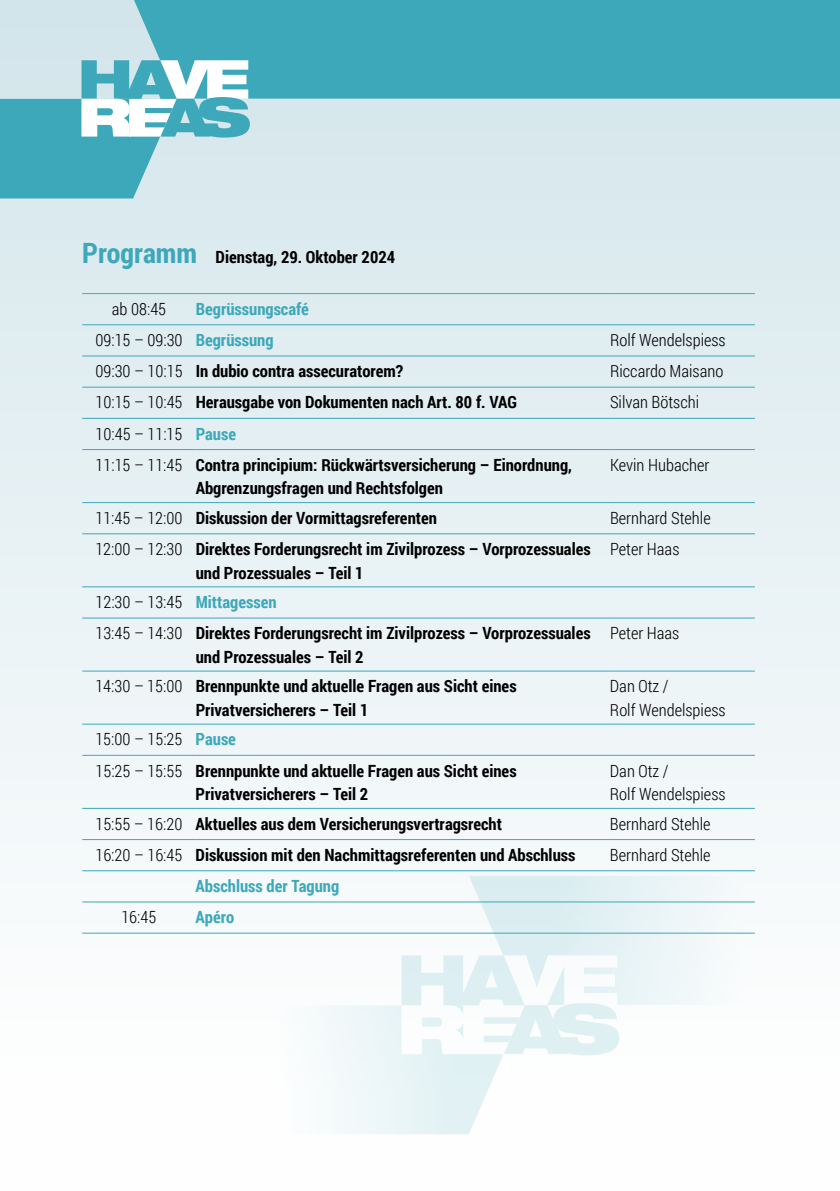
<style>
.page{position:relative;width:840px;height:1191px;background:#fff}
.page>*{position:absolute;margin:0;border:0;box-sizing:border-box;transform-origin:0 0}
.t1{font:700 16.8px/31.2px "Roboto Condensed";color:#000}
.t2{font:300 16.8px/23.6px "Roboto Condensed";color:#000}
.t3{font:700 16.8px/31.2px "Roboto Condensed";color:#3ca8b9}
.s1{font-size:28px;color:#3ca8b9}
.s2{font-weight:300;color:#000}
.s3{font-weight:300}
.s4{color:#3ca8b9}
</style>
<div class="page">
<div style="left:0;top:0;width:839px;height:1191px;background:linear-gradient(to bottom,#d2e5eb,#fff)"></div>
<div style="left:134px;top:0;width:705px;height:99px;background:#3ca8b9"></div>
<svg style="left:0;top:60px;width:250px;height:138px;background:#89c8d3"></svg>
<svg style="left:261px;top:876px;width:493px;height:258px"></svg>
<hr style="left:82px;top:324px;width:114px;height:1px;background:#3ca8b9">
<hr style="left:196px;top:324px;width:413px;height:1px;background:#3ca8b9">
<hr style="left:609px;top:324px;width:145px;height:1px;background:#3ca8b9">
<hr style="left:82px;top:356px;width:114px;height:1px;background:#3ca8b9">
<hr style="left:196px;top:356px;width:413px;height:1px;background:#3ca8b9">
<hr style="left:609px;top:356px;width:145px;height:1px;background:#3ca8b9">
<hr style="left:82px;top:387px;width:114px;height:1px;background:#3ca8b9">
<hr style="left:196px;top:387px;width:413px;height:1px;background:#3ca8b9">
<hr style="left:609px;top:387px;width:145px;height:1px;background:#3ca8b9">
<hr style="left:82px;top:418px;width:114px;height:1px;background:#3ca8b9">
<hr style="left:196px;top:418px;width:413px;height:1px;background:#3ca8b9">
<hr style="left:609px;top:418px;width:145px;height:1px;background:#3ca8b9">
<hr style="left:82px;top:449px;width:114px;height:1px;background:#3ca8b9">
<hr style="left:196px;top:449px;width:413px;height:1px;background:#3ca8b9">
<hr style="left:609px;top:449px;width:145px;height:1px;background:#3ca8b9">
<hr style="left:82px;top:502px;width:114px;height:1px;background:#3ca8b9">
<hr style="left:196px;top:502px;width:413px;height:1px;background:#3ca8b9">
<hr style="left:609px;top:502px;width:145px;height:1px;background:#3ca8b9">
<hr style="left:82px;top:533px;width:114px;height:1px;background:#3ca8b9">
<hr style="left:196px;top:533px;width:413px;height:1px;background:#3ca8b9">
<hr style="left:609px;top:533px;width:145px;height:1px;background:#3ca8b9">
<hr style="left:82px;top:586px;width:114px;height:1px;background:#3ca8b9">
<hr style="left:196px;top:586px;width:413px;height:1px;background:#3ca8b9">
<hr style="left:609px;top:586px;width:145px;height:1px;background:#3ca8b9">
<hr style="left:82px;top:617px;width:114px;height:1px;background:#3ca8b9">
<hr style="left:196px;top:617px;width:413px;height:1px;background:#3ca8b9">
<hr style="left:609px;top:617px;width:145px;height:1px;background:#3ca8b9">
<hr style="left:82px;top:671px;width:114px;height:1px;background:#3ca8b9">
<hr style="left:196px;top:671px;width:413px;height:1px;background:#3ca8b9">
<hr style="left:609px;top:671px;width:145px;height:1px;background:#3ca8b9">
<hr style="left:82px;top:724px;width:114px;height:1px;background:#3ca8b9">
<hr style="left:196px;top:724px;width:413px;height:1px;background:#3ca8b9">
<hr style="left:609px;top:724px;width:145px;height:1px;background:#3ca8b9">
<hr style="left:82px;top:755px;width:114px;height:1px;background:#3ca8b9">
<hr style="left:196px;top:755px;width:413px;height:1px;background:#3ca8b9">
<hr style="left:609px;top:755px;width:145px;height:1px;background:#3ca8b9">
<hr style="left:82px;top:808px;width:114px;height:1px;background:#3ca8b9">
<hr style="left:196px;top:808px;width:413px;height:1px;background:#3ca8b9">
<hr style="left:609px;top:808px;width:145px;height:1px;background:#3ca8b9">
<hr style="left:82px;top:839px;width:114px;height:1px;background:#3ca8b9">
<hr style="left:196px;top:839px;width:413px;height:1px;background:#3ca8b9">
<hr style="left:609px;top:839px;width:145px;height:1px;background:#3ca8b9">
<hr style="left:82px;top:870px;width:114px;height:1px;background:#3ca8b9">
<hr style="left:196px;top:870px;width:413px;height:1px;background:#3ca8b9">
<hr style="left:609px;top:870px;width:145px;height:1px;background:#3ca8b9">
<hr style="left:82px;top:901px;width:114px;height:1px;background:#3ca8b9">
<hr style="left:196px;top:901px;width:413px;height:1px;background:#3ca8b9">
<hr style="left:609px;top:901px;width:145px;height:1px;background:#3ca8b9">
<hr style="left:82px;top:932px;width:114px;height:1px;background:#3ca8b9">
<hr style="left:196px;top:932px;width:413px;height:1px;background:#3ca8b9">
<hr style="left:609px;top:932px;width:145px;height:1px;background:#3ca8b9">
<hr style="left:82px;top:293px;width:114px;height:1px;background:#42abbe">
<hr style="left:196px;top:293px;width:413px;height:1px;background:#42abbe">
<hr style="left:609px;top:293px;width:145px;height:1px;background:#42abbe">
<p class="t1" style="left:82px;top:241px;width:314px"><span class="s1">Programm</span> Dienstag, 29. Oktober 2024</p>
<p class="t2" style="left:112px;top:296px;width:56px">ab 08:45</p>
<p class="t3" style="left:95px;top:292px;width:215px;text-indent:100px">Begrüssungscafé<br><span class="s2">09:15 – 09:30</span> Begrüssung</p>
<p class="t2" style="left:609px;top:328px;width:117px">Rolf Wendelspiess</p>
<p class="t1" style="left:95px;top:355px;width:309px"><span class="s3">09:30 – 10:15</span> In dubio contra assecuratorem?</p>
<p class="t2" style="left:609px;top:359px;width:115px">Riccardo Maisano</p>
<p class="t1" style="left:95px;top:386px;width:423px"><span class="s3">10:15 – 10:45</span> Herausgabe von Dokumenten nach Art. 80 f. VAG</p>
<p class="t2" style="left:609px;top:390px;width:91px">Silvan Bötschi</p>
<p class="t1" style="left:95px;top:417px;width:477px"><span class="s3">10:45 – 11:15</span> <span class="s4">Pause<br></span><span class="s3">11:15 – 11:45</span> Contra principium: Rückwärtsversicherung – Einordnung,</p>
<p class="t1" style="left:196px;top:472px;width:248px">Abgrenzungsfragen und Rechtsfolgen</p>
<p class="t2" style="left:609px;top:452px;width:101px">Kevin Hubacher</p>
<p class="t1" style="left:95px;top:501px;width:343px"><span class="s3">11:45 – 12:00</span> Diskussion der Vormittagsreferenten</p>
<p class="t2" style="left:609px;top:505px;width:102px">Bernhard Stehle</p>
<p class="t1" style="left:195px;top:536px;width:396px;line-height:23.6px;text-indent:-100px"><span class="s3">12:00 – 12:30</span> Direktes Forderungsrecht im Zivilprozess – Vorprozessuales und Prozessuales – Teil 1</p>
<p class="t2" style="left:609px;top:536px;width:71px">Peter Haas</p>
<p class="t1" style="left:95px;top:586px;width:496px"><span class="s3">12:30 – 13:45</span> <span class="s4">Mittagessen<br></span><span class="s3">13:45 – 14:30</span> Direktes Forderungsrecht im Zivilprozess – Vorprozessuales</p>
<p class="t1" style="left:195px;top:640px;width:169px">und Prozessuales – Teil 2</p>
<p class="t2" style="left:609px;top:621px;width:71px">Peter Haas</p>
<p class="t1" style="left:195px;top:674px;width:322px;line-height:23.6px;text-indent:-100px"><span class="s3">14:30 – 15:00</span> Brennpunkte und aktuelle Fragen aus Sicht eines<br>Privatversicherers – Teil 1</p>
<p class="t2" style="left:609px;top:674px;width:117px">Dan Otz /<br>Rolf Wendelspiess</p>
<p class="t1" style="left:95px;top:723px;width:422px"><span class="s3">15:00 – 15:25</span> <span class="s4">Pause<br></span><span class="s3">15:25 – 15:55</span> Brennpunkte und aktuelle Fragen aus Sicht eines</p>
<p class="t1" style="left:195px;top:778px;width:174px">Privatversicherers – Teil 2</p>
<p class="t2" style="left:609px;top:758px;width:117px">Dan Otz /<br>Rolf Wendelspiess</p>
<p class="t1" style="left:95px;top:807px;width:408px"><span class="s3">15:55 – 16:20</span> Aktuelles aus dem Versicherungsvertragsrecht</p>
<p class="t2" style="left:609px;top:811px;width:102px">Bernhard Stehle</p>
<p class="t1" style="left:95px;top:838px;width:481px"><span class="s3">16:20 – 16:45</span> Diskussion mit den Nachmittagsreferenten und Abschluss</p>
<p class="t2" style="left:609px;top:842px;width:102px">Bernhard Stehle</p>
<p class="t3" style="left:195px;top:869px;width:145px">Abschluss der Tagung</p>
<p class="t2" style="left:121px;top:905px;width:36px">16:45</p>
<p class="t3" style="left:195px;top:901px;width:40px">Apéro</p>
</div>
